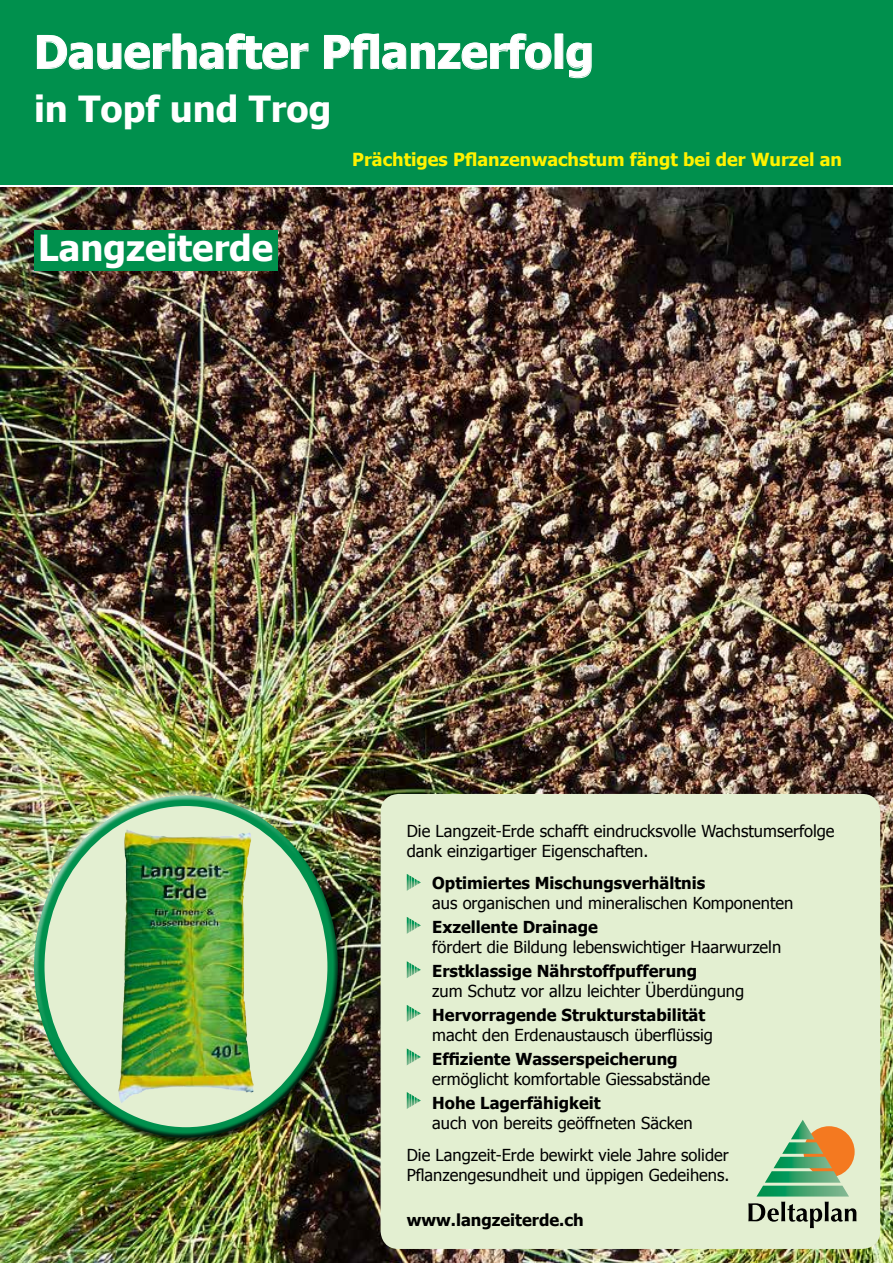
<style>
.page{position:relative;width:893px;height:1263px;background:#fff}
.page>*{position:absolute;margin:0;border:0;box-sizing:border-box;transform-origin:0 0}
.t1{font:700 45px "Tahoma";color:#fff}
.t2{font:700 36px "Tahoma";color:#fff}
.t3{font:700 18px "Tahoma";color:#fff200}
.t4{font:16.5px/19.8px "Tahoma";color:#000}
.t5{font:700 16.5px "Tahoma";color:#000}
</style>
<div class="page">
<div style="left:0;top:0;width:893px;height:185px;background:#00904d"></div>
<img style="left:0;top:187px;width:893px;height:1076px">
<svg style="left:37px;top:33px;width:272px;height:37px"></svg>
<svg style="left:324px;top:33px;width:228px;height:37px"></svg>
<svg style="left:566px;top:42px;width:26px;height:36px"></svg>
<div style="left:381px;top:794px;width:499px;height:455px;background:#e3efd1;border-radius:18px"></div>
<svg style="left:748px;top:1120px;width:108px;height:108px"></svg>
<div style="left:29px;top:791px;width:286px;height:264px;background:#fff;opacity:.75"></div>
<div style="left:42px;top:842px;width:301px;height:301px;background:#000;opacity:.75"></div>
<svg style="left:407px;top:874px;width:14px;height:17px"></svg>
<svg style="left:407px;top:917px;width:14px;height:17px"></svg>
<svg style="left:407px;top:961px;width:14px;height:17px"></svg>
<svg style="left:407px;top:1005px;width:14px;height:17px"></svg>
<svg style="left:407px;top:1048px;width:14px;height:17px"></svg>
<svg style="left:407px;top:1092px;width:14px;height:17px"></svg>
<div style="left:34px;top:230px;width:244px;height:40px;background:#00904d"></div>
<h1 class="t1" style="left:34px;top:21px;width:562px">Dauerhafter Pflanzerfolg</h1>
<h2 class="t2" style="left:34px;top:84px;width:299px">in Topf und Trog</h2>
<p class="t3" style="left:352px;top:146px;width:491px">Prächtiges Pflanzenwachstum fängt bei der Wurzel an</p>
<h2 class="t2" style="left:38px;top:223px;width:237px">Langzeiterde</h2>
<p class="t4" style="left:407px;top:820px;width:429px">Die Langzeit-Erde schafft eindrucksvolle Wachstumserfolge dank einzigartiger Eigenschaften.</p>
<p class="t5" style="left:432px;top:872px;width:274px">Optimiertes Mischungsverhältnis</p>
<p class="t4" style="left:432px;top:892px;width:363px">aus organischen und mineralischen Komponenten</p>
<p class="t5" style="left:432px;top:916px;width:167px">Exzellente Drainage</p>
<p class="t4" style="left:432px;top:936px;width:350px">fördert die Bildung lebenswichtiger Haarwurzeln</p>
<p class="t5" style="left:432px;top:959px;width:266px">Erstklassige Nährstoffpufferung</p>
<p class="t4" style="left:432px;top:980px;width:313px">zum Schutz vor allzu leichter Überdüngung</p>
<p class="t5" style="left:432px;top:1003px;width:275px">Hervorragende Strukturstabilität</p>
<p class="t4" style="left:432px;top:1024px;width:282px">macht den Erdenaustausch überflüssig</p>
<p class="t5" style="left:432px;top:1047px;width:247px">Effiziente Wasserspeicherung</p>
<p class="t4" style="left:432px;top:1068px;width:279px">ermöglicht komfortable Giessabstände</p>
<p class="t5" style="left:432px;top:1091px;width:170px">Hohe Lagerfähigkeit</p>
<p class="t4" style="left:407px;top:1105px;width:324px;line-height:32.5px;text-indent:25px">auch von bereits geöffneten Säcken<br>Die Langzeit-Erde bewirkt viele Jahre solider</p>
<p class="t4" style="left:407px;top:1164px;width:324px">Pflanzengesundheit und üppigen Gedeihens.</p>
<p class="t5" style="left:407px;top:1208px;width:178px">www.langzeiterde.ch</p>
</div>
